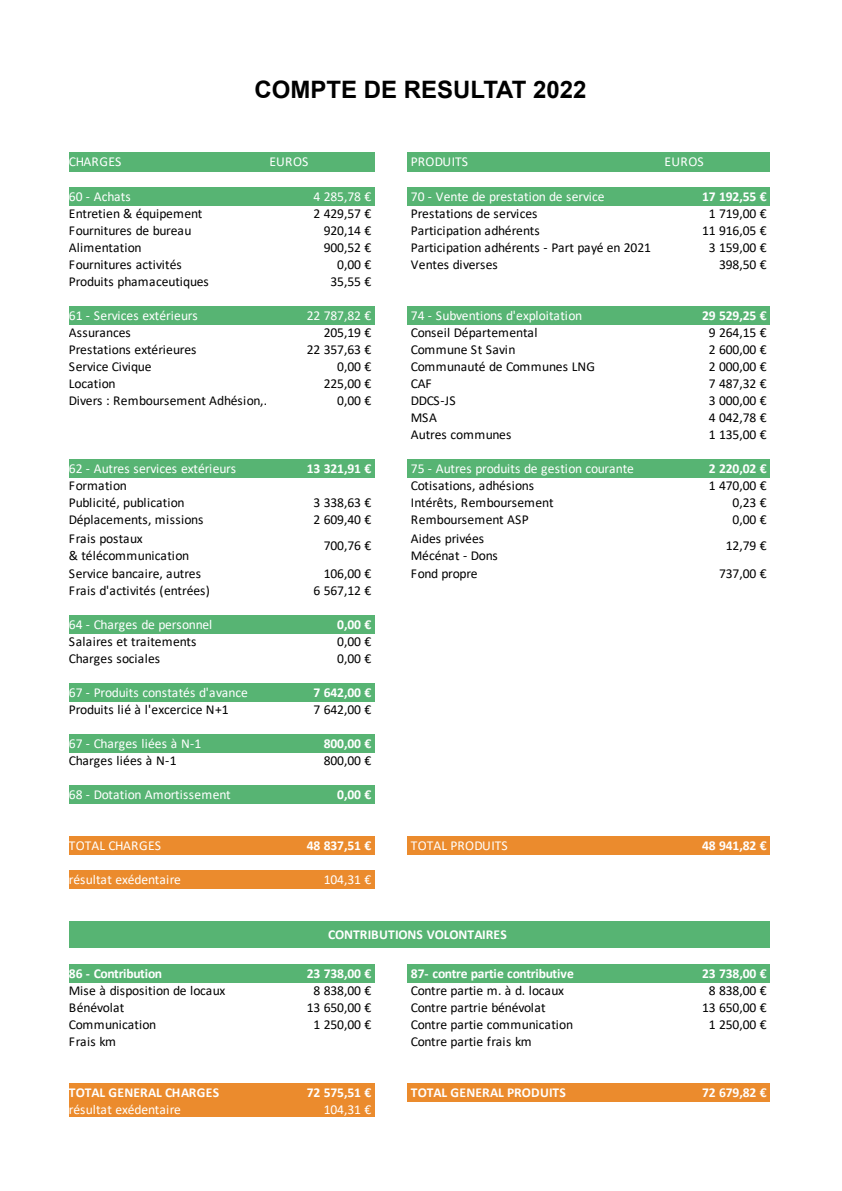
<style>
.page{position:relative;width:842px;height:1191px;background:#fff}
.page>*{position:absolute;margin:0;border:0;box-sizing:border-box;transform-origin:0 0}
.t1{font:700 24px "Arial";color:#000}
.t2{font:13.6px/17px "Calibri";letter-spacing:-.005em;color:#000}
.t3{font:13.6px "Calibri";color:#fff}
.t4{font:700 13.6px "Calibri";letter-spacing:-.005em;color:#fff}
.t5{font:13.6px "Calibri";letter-spacing:-.025em;color:#000}
.t6{font:700 13.6px "Calibri";letter-spacing:-.025em;color:#fff}
.t7{font:13.6px "Calibri";letter-spacing:.02em;color:#000}
</style>
<div class="page">
<div style="left:69px;top:152px;width:306px;height:19px;background:#57b473"></div>
<div style="left:407px;top:152px;width:363px;height:19px;background:#57b473"></div>
<div style="left:69px;top:187px;width:306px;height:18px;background:#57b473"></div>
<div style="left:407px;top:187px;width:363px;height:18px;background:#57b473"></div>
<div style="left:69px;top:306px;width:306px;height:19px;background:#57b473"></div>
<div style="left:407px;top:306px;width:363px;height:19px;background:#57b473"></div>
<div style="left:69px;top:460px;width:306px;height:18px;background:#57b473"></div>
<div style="left:407px;top:460px;width:363px;height:18px;background:#57b473"></div>
<div style="left:69px;top:615px;width:306px;height:18px;background:#57b473"></div>
<div style="left:69px;top:683px;width:306px;height:18px;background:#57b473"></div>
<div style="left:69px;top:734px;width:306px;height:18px;background:#57b473"></div>
<div style="left:69px;top:785px;width:306px;height:18px;background:#57b473"></div>
<div style="left:69px;top:836px;width:306px;height:18px;background:#eb8b2d"></div>
<div style="left:407px;top:836px;width:363px;height:18px;background:#eb8b2d"></div>
<div style="left:69px;top:870px;width:306px;height:18px;background:#eb8b2d"></div>
<div style="left:69px;top:921px;width:701px;height:26px;background:#57b473"></div>
<div style="left:69px;top:964px;width:306px;height:18px;background:#57b473"></div>
<div style="left:407px;top:964px;width:363px;height:18px;background:#57b473"></div>
<div style="left:69px;top:1083px;width:306px;height:19px;background:#eb8b2d"></div>
<div style="left:407px;top:1083px;width:363px;height:19px;background:#eb8b2d"></div>
<div style="left:69px;top:1100px;width:306px;height:17px;background:#eb8b2d"></div>
<h1 class="t1" style="left:254px;top:73px;width:334px">COMPTE DE RESULTAT 2022</h1>
<p class="t3" style="left:69px;top:152px;width:54px">CHARGES</p>
<p class="t3" style="left:269px;top:152px;width:41px">EUROS</p>
<p class="t3" style="left:411px;top:152px;width:59px">PRODUITS</p>
<p class="t3" style="left:665px;top:152px;width:41px">EUROS</p>
<p class="t3" style="left:69px;top:187px;width:63px">60 - Achats</p>
<p class="t3" style="left:313px;top:187px;width:59px">4 285,78 €</p>
<p class="t3" style="left:411px;top:187px;width:195px">70 - Vente de prestation de service</p>
<p class="t4" style="left:702px;top:187px;width:66px">17 192,55 €</p>
<p class="t2" style="left:69px;top:205px;width:135px">Entretien &amp; équipement</p>
<p class="t2" style="left:313px;top:205px;width:59px">2 429,57 €</p>
<p class="t2" style="left:411px;top:205px;width:128px">Prestations de services</p>
<p class="t2" style="left:709px;top:205px;width:59px">1 719,00 €</p>
<p class="t2" style="left:69px;top:222px;width:124px">Fournitures de bureau</p>
<p class="t2" style="left:324px;top:222px;width:49px">920,14 €</p>
<p class="t2" style="left:411px;top:222px;width:130px">Participation adhérents</p>
<p class="t2" style="left:702px;top:222px;width:66px">11 916,05 €</p>
<p class="t2" style="left:69px;top:239px;width:74px">Alimentation</p>
<p class="t2" style="left:324px;top:239px;width:49px">900,52 €</p>
<p class="t2" style="left:411px;top:239px;width:242px">Participation adhérents - Part payé en 2021</p>
<p class="t2" style="left:709px;top:239px;width:59px">3 159,00 €</p>
<p class="t2" style="left:69px;top:256px;width:114px">Fournitures activités</p>
<p class="t2" style="left:337px;top:256px;width:36px">0,00 €</p>
<p class="t2" style="left:411px;top:256px;width:88px">Ventes diverses</p>
<p class="t2" style="left:719px;top:256px;width:49px">398,50 €</p>
<p class="t2" style="left:69px;top:273px;width:142px">Produits phamaceutiques</p>
<p class="t2" style="left:330px;top:273px;width:42px">35,55 €</p>
<p class="t3" style="left:69px;top:306px;width:130px">61 - Services extérieurs</p>
<p class="t3" style="left:307px;top:306px;width:66px">22 787,82 €</p>
<p class="t3" style="left:411px;top:306px;width:173px">74 - Subventions d'exploitation</p>
<p class="t4" style="left:702px;top:306px;width:66px">29 529,25 €</p>
<p class="t2" style="left:69px;top:324px;width:63px">Assurances</p>
<p class="t2" style="left:324px;top:324px;width:49px">205,19 €</p>
<p class="t2" style="left:411px;top:324px;width:128px">Conseil Départemental</p>
<p class="t2" style="left:709px;top:324px;width:59px">9 264,15 €</p>
<p class="t2" style="left:69px;top:341px;width:129px">Prestations extérieures</p>
<p class="t2" style="left:307px;top:341px;width:66px">22 357,63 €</p>
<p class="t7" style="left:411px;top:340px;width:106px">Commune St Savin</p>
<p class="t2" style="left:709px;top:341px;width:59px">2 600,00 €</p>
<p class="t2" style="left:69px;top:358px;width:84px">Service Civique</p>
<p class="t2" style="left:337px;top:358px;width:36px">0,00 €</p>
<p class="t5" style="left:411px;top:357px;width:186px">Communauté de Communes LNG</p>
<p class="t2" style="left:709px;top:358px;width:59px">2 000,00 €</p>
<p class="t2" style="left:69px;top:375px;width:48px">Location</p>
<p class="t2" style="left:324px;top:375px;width:49px">225,00 €</p>
<p class="t2" style="left:411px;top:375px;width:22px">CAF</p>
<p class="t2" style="left:709px;top:375px;width:59px">7 487,32 €</p>
<p class="t2" style="left:69px;top:392px;width:207px">Divers : Remboursement Adhésion,...</p>
<p class="t2" style="left:337px;top:392px;width:36px">0,00 €</p>
<p class="t2" style="left:411px;top:392px;width:46px">DDCS-JS</p>
<p class="t2" style="left:709px;top:392px;width:59px">3 000,00 €</p>
<p class="t2" style="left:411px;top:409px;width:27px">MSA</p>
<p class="t2" style="left:709px;top:409px;width:59px">4 042,78 €</p>
<p class="t2" style="left:411px;top:426px;width:102px">Autres communes</p>
<p class="t2" style="left:709px;top:426px;width:59px">1 135,00 €</p>
<p class="t3" style="left:69px;top:459px;width:169px">62 - Autres services extérieurs</p>
<p class="t4" style="left:307px;top:459px;width:66px">13 321,91 €</p>
<p class="t3" style="left:411px;top:459px;width:225px">75 - Autres produits de gestion courante</p>
<p class="t4" style="left:709px;top:459px;width:59px">2 220,02 €</p>
<p class="t2" style="left:69px;top:477px;width:60px">Formation</p>
<p class="t2" style="left:411px;top:477px;width:125px">Cotisations, adhésions</p>
<p class="t2" style="left:709px;top:477px;width:59px">1 470,00 €</p>
<p class="t2" style="left:69px;top:494px;width:117px">Publicité, publication</p>
<p class="t2" style="left:313px;top:494px;width:59px">3 338,63 €</p>
<p class="t2" style="left:411px;top:494px;width:144px">Intérêts, Remboursement</p>
<p class="t2" style="left:733px;top:494px;width:36px">0,23 €</p>
<p class="t2" style="left:69px;top:511px;width:136px">Déplacements, missions</p>
<p class="t2" style="left:313px;top:511px;width:59px">2 609,40 €</p>
<p class="t2" style="left:411px;top:511px;width:120px">Remboursement ASP</p>
<p class="t2" style="left:733px;top:511px;width:36px">0,00 €</p>
<p class="t2" style="left:69px;top:529px;width:122px">Frais postaux<br>&amp; télécommunication</p>
<p class="t2" style="left:324px;top:537px;width:49px">700,76 €</p>
<p class="t2" style="left:411px;top:529px;width:88px">Aides privées<br>Mécénat - Dons</p>
<p class="t2" style="left:726px;top:537px;width:42px">12,79 €</p>
<p class="t2" style="left:69px;top:564px;width:134px">Service bancaire, autres</p>
<p class="t2" style="left:324px;top:564px;width:49px">106,00 €</p>
<p class="t5" style="left:411px;top:564px;width:68px">Fond propre</p>
<p class="t2" style="left:719px;top:564px;width:49px">737,00 €</p>
<p class="t2" style="left:69px;top:581px;width:143px">Frais d'activités (entrées)</p>
<p class="t2" style="left:313px;top:581px;width:59px">6 567,12 €</p>
<p class="t3" style="left:69px;top:615px;width:145px">64 - Charges de personnel</p>
<p class="t4" style="left:337px;top:614px;width:36px">0,00 €</p>
<p class="t2" style="left:69px;top:632px;width:129px">Salaires et traitements</p>
<p class="t2" style="left:337px;top:632px;width:36px">0,00 €</p>
<p class="t2" style="left:69px;top:649px;width:93px">Charges sociales</p>
<p class="t2" style="left:337px;top:649px;width:36px">0,00 €</p>
<p class="t3" style="left:69px;top:683px;width:180px">67 - Produits constatés d'avance</p>
<p class="t4" style="left:313px;top:682px;width:59px">7 642,00 €</p>
<p class="t2" style="left:69px;top:700px;width:161px">Produits lié à l'excercice N+1</p>
<p class="t2" style="left:313px;top:700px;width:59px">7 642,00 €</p>
<p class="t3" style="left:69px;top:734px;width:134px">67 - Charges liées à N-1</p>
<p class="t4" style="left:324px;top:734px;width:49px">800,00 €</p>
<p class="t2" style="left:69px;top:751px;width:109px">Charges liées à N-1</p>
<p class="t2" style="left:324px;top:751px;width:49px">800,00 €</p>
<p class="t3" style="left:69px;top:785px;width:163px">68 - Dotation Amortissement</p>
<p class="t4" style="left:337px;top:785px;width:36px">0,00 €</p>
<p class="t3" style="left:69px;top:836px;width:94px">TOTAL CHARGES</p>
<p class="t4" style="left:307px;top:836px;width:66px">48 837,51 €</p>
<p class="t3" style="left:411px;top:836px;width:98px">TOTAL PRODUITS</p>
<p class="t4" style="left:702px;top:836px;width:66px">48 941,82 €</p>
<p class="t3" style="left:69px;top:870px;width:114px">résultat exédentaire</p>
<p class="t3" style="left:324px;top:870px;width:49px">104,31 €</p>
<p class="t4" style="left:328px;top:924px;width:180px">CONTRIBUTIONS VOLONTAIRES</p>
<p class="t6" style="left:69px;top:964px;width:95px">86 - Contribution</p>
<p class="t4" style="left:307px;top:964px;width:66px">23 738,00 €</p>
<p class="t4" style="left:411px;top:964px;width:165px">87- contre partie contributive</p>
<p class="t4" style="left:702px;top:964px;width:66px">23 738,00 €</p>
<p class="t2" style="left:69px;top:982px;width:158px">Mise à disposition de locaux</p>
<p class="t2" style="left:313px;top:982px;width:59px">8 838,00 €</p>
<p class="t2" style="left:411px;top:982px;width:155px">Contre partie m. à d. locaux</p>
<p class="t2" style="left:709px;top:982px;width:59px">8 838,00 €</p>
<p class="t2" style="left:69px;top:999px;width:57px">Bénévolat</p>
<p class="t2" style="left:307px;top:999px;width:66px">13 650,00 €</p>
<p class="t2" style="left:411px;top:999px;width:136px">Contre partrie bénévolat</p>
<p class="t2" style="left:702px;top:999px;width:66px">13 650,00 €</p>
<p class="t2" style="left:69px;top:1016px;width:89px">Communication</p>
<p class="t2" style="left:313px;top:1016px;width:59px">1 250,00 €</p>
<p class="t2" style="left:411px;top:1016px;width:164px">Contre partie communication</p>
<p class="t2" style="left:709px;top:1016px;width:59px">1 250,00 €</p>
<p class="t2" style="left:69px;top:1033px;width:49px">Frais km</p>
<p class="t2" style="left:411px;top:1033px;width:122px">Contre partie frais km</p>
<p class="t4" style="left:69px;top:1083px;width:152px">TOTAL GENERAL CHARGES</p>
<p class="t4" style="left:307px;top:1083px;width:66px">72 575,51 €</p>
<p class="t4" style="left:411px;top:1083px;width:156px">TOTAL GENERAL PRODUITS</p>
<p class="t4" style="left:702px;top:1083px;width:66px">72 679,82 €</p>
<p class="t3" style="left:69px;top:1100px;width:114px">résultat exédentaire</p>
<p class="t3" style="left:324px;top:1100px;width:49px">104,31 €</p>
</div>
